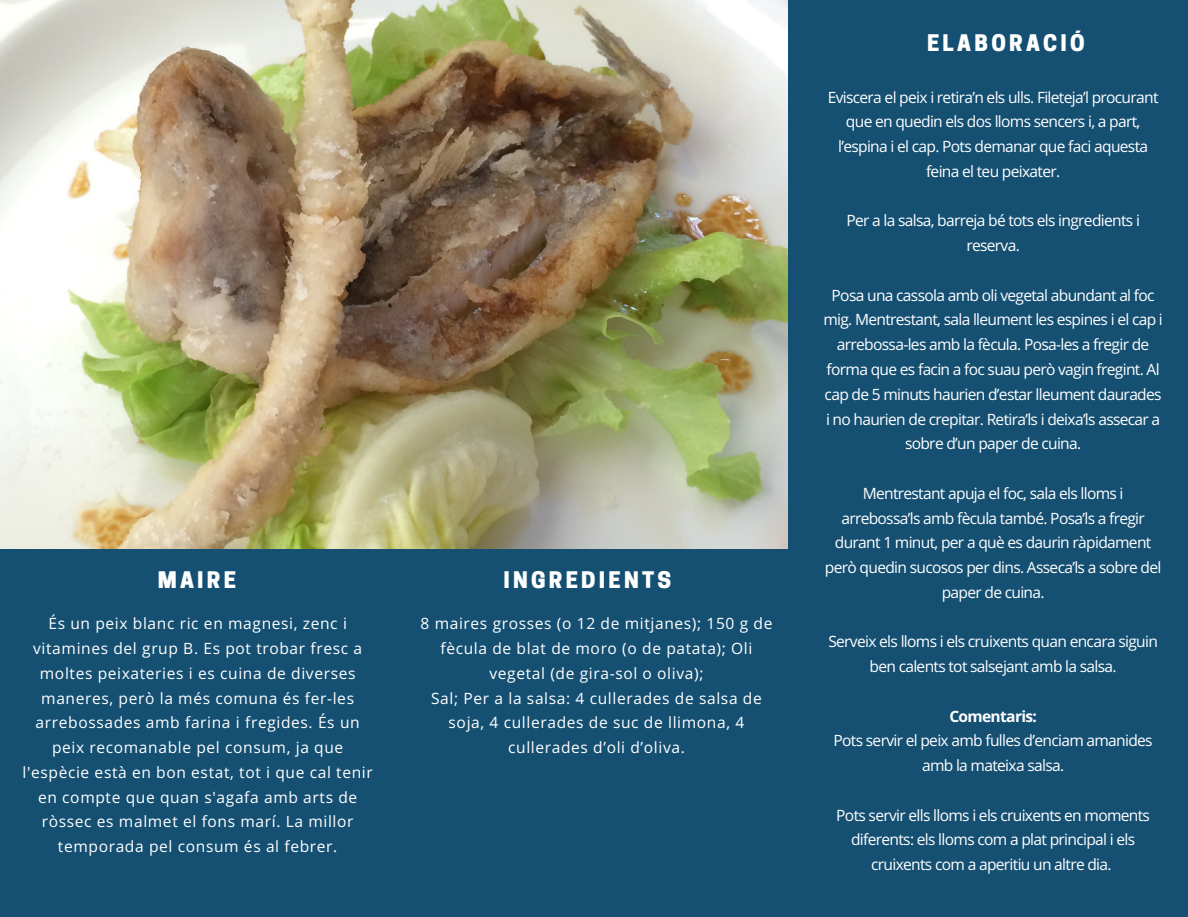
<style>
.page{position:relative;width:1188px;height:917px;background:#fff}
.page>*{position:absolute;margin:0;border:0;box-sizing:border-box;transform-origin:0 0}
.t1{font:800 21.45px "Cooper Hewitt";letter-spacing:.15em;color:#fff}
.t2{font:15.6px/24.8px "Open Sans";letter-spacing:-.045em;color:#fff;text-align:center}
.t3{font:15.6px/24.8px "Open Sans";letter-spacing:.04em;color:#fff;text-align:center}
.t4{font:700 15.6px "Open Sans";letter-spacing:-.045em;color:#fff}
</style>
<div class="page">
<img style="left:0;top:0;width:789px;height:549px">
<div style="left:0;top:549px;width:1188px;height:367px;background:#155073"></div>
<div style="left:789px;top:0;width:399px;height:914px;background:#155073"></div>
<h1 class="t1" style="left:158px;top:572px;width:80px">MAIRE</h1>
<h1 class="t1" style="left:503px;top:572px;width:169px">INGREDIENTS</h1>
<p class="t3" style="left:23px;top:611px;width:352px">És un peix blanc ric en magnesi, zenc i vitamines del grup B. Es pot trobar fresc a moltes peixateries i es cuina de diverses maneres, però la més comuna és fer-les arrebossades amb farina i fregides. És un peix recomanable pel consum, ja que l'espècie està en bon estat, tot i que cal tenir en compte que quan s'agafa amb arts de ròssec es malmet el fons marí. La millor temporada pel consum és al febrer.</p>
<p class="t3" style="left:421px;top:611px;width:353px">8 maires grosses (o 12 de mitjanes); 150 g de fècula de blat de moro (o de patata); Oli vegetal (de gira-sol o oliva);<br>Sal; Per a la salsa: 4 cullerades de salsa de soja, 4 cullerades de suc de llimona, 4 cullerades d’oli d’oliva.</p>
<h1 class="t1" style="left:927px;top:35px;width:159px">ELABORACIÓ</h1>
<p class="t2" style="left:828px;top:84px;width:332px">Eviscera el peix i retira’n els ulls. Fileteja’l procurant que en quedin els dos lloms sencers i, a part, l’espina i el cap. Pots demanar que faci aquesta feina el teu peixater.</p>
<p class="t2" style="left:846px;top:208px;width:295px">Per a la salsa, barreja bé tots els ingredients i reserva.</p>
<p class="t2" style="left:823px;top:282px;width:341px">Posa una cassola amb oli vegetal abundant al foc mig. Mentrestant, sala lleument les espines i el cap i arrebossa-les amb la fècula. Posa-les a fregir de forma que es facin a foc suau però vagin fregint. Al cap de 5 minuts haurien d’estar lleument daurades i no haurien de crepitar. Retira’ls i deixa’ls assecar a sobre d’un paper de cuina.</p>
<p class="t2" style="left:825px;top:480px;width:338px">Mentrestant apuja el foc, sala els lloms i arrebossa’ls amb fècula també. Posa’ls a fregir durant 1 minut, per a què es daurin ràpidament però quedin sucosos per dins. Asseca’ls a sobre del paper de cuina.</p>
<p class="t2" style="left:828px;top:629px;width:331px">Serveix els lloms i els cruixents quan encara siguin ben calents tot salsejant amb la salsa.</p>
<p class="t4" style="left:949px;top:705px;width:89px">Comentaris:</p>
<p class="t2" style="left:834px;top:728px;width:321px">Pots servir el peix amb fulles d’enciam amanides amb la mateixa salsa.</p>
<p class="t2" style="left:836px;top:802px;width:315px">Pots servir ells lloms i els cruixents en moments diferents: els lloms com a plat principal i els cruixents com a aperitiu un altre dia.</p>
</div>
